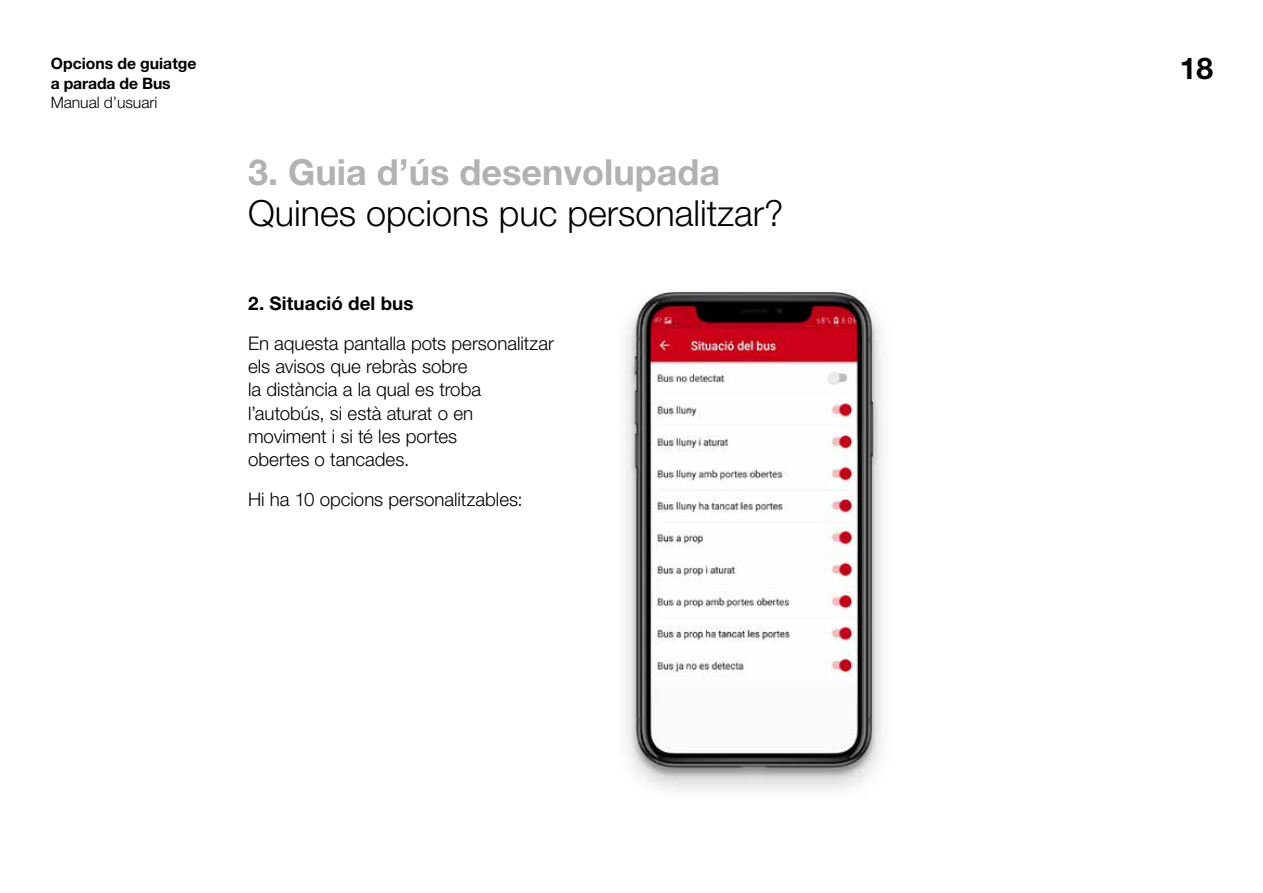
<style>
.page{position:relative;width:1263px;height:893px;background:#fff}
.page>*{position:absolute;margin:0;border:0;box-sizing:border-box;transform-origin:0 0}
.t1{font:300 36px "Helvetica Neue LT Std";color:#000}
.t2{font:700 36px "Helvetica Neue LT Std";color:#b3b2b2}
.t3{font:700 30px "Helvetica Neue LT Std";color:#000}
.t4{font:300 18.75px/23.2px "Helvetica Neue LT Std";color:#000}
.t5{font:700 18.75px "Helvetica Neue LT Std";letter-spacing:.005em;color:#000}
.t6{font:700 15.75px/20.1px "Helvetica Neue LT Std";color:#000}
.t7{font:300 15.75px "Helvetica Neue LT Std";letter-spacing:-.005em;color:#000}
</style>
<div class="page">
<img style="left:625px;top:290px;width:258px;height:502px">
<p class="t6" style="left:51px;top:52px;width:147px">Opcions de guiatge a parada de Bus</p>
<p class="t7" style="left:51px;top:93px;width:108px">Manual d’usuari</p>
<h1 class="t2" style="left:248px;top:150px;width:474px">3. Guia d’ús desenvolupada</h1>
<h1 class="t1" style="left:248px;top:191px;width:537px">Quines opcions puc personalitzar?</h1>
<h4 class="t5" style="left:248px;top:291px;width:167px">2. Situació del bus</h4>
<p class="t4" style="left:248px;top:331px;width:307px">En aquesta pantalla pots personalitzar els avisos que rebràs sobre<br>la distància a la qual es troba l’autobús, si està aturat o en moviment i si té les portes<br>obertes o tancades.</p>
<p class="t4" style="left:248px;top:488px;width:276px">Hi ha 10 opcions personalitzables:</p>
<p class="t3" style="left:1180px;top:50px;width:35px">18</p>
</div>
